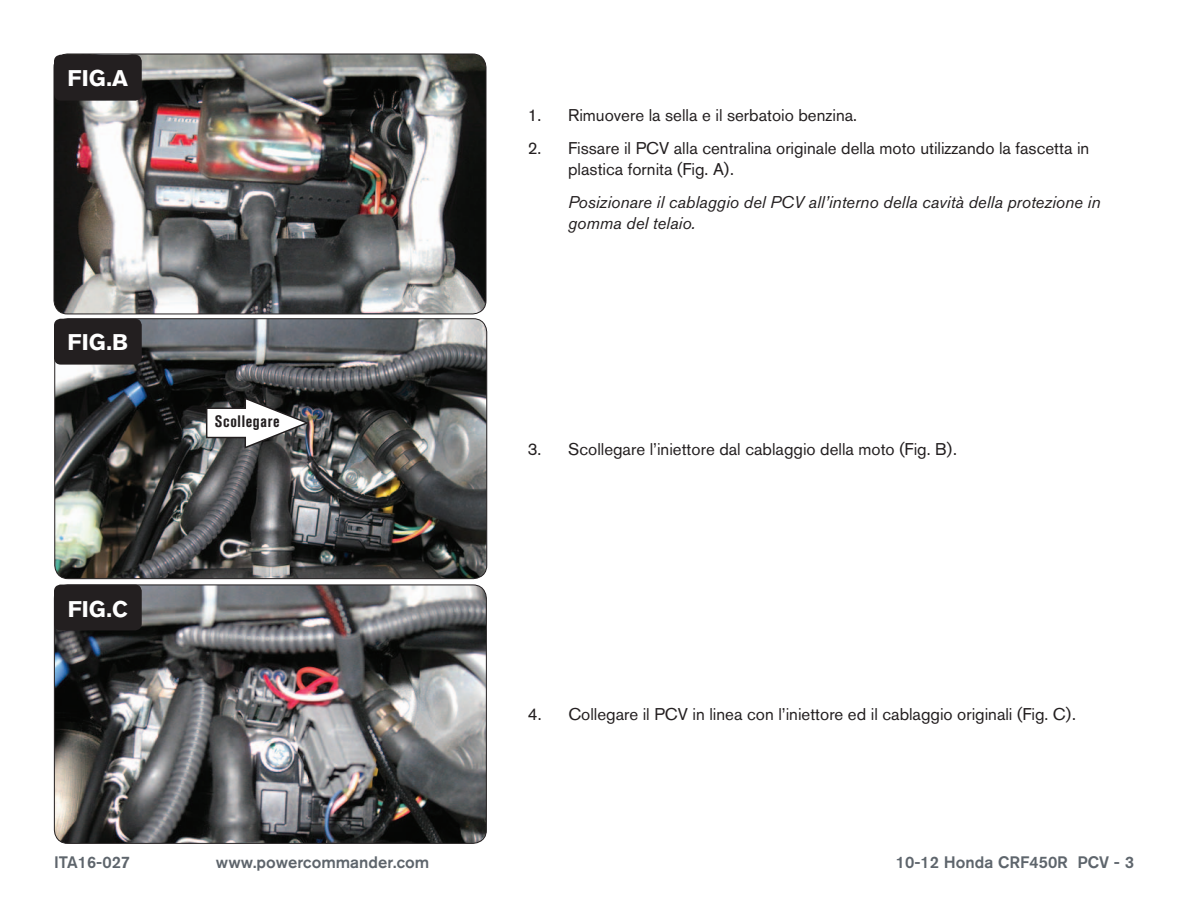
<style>
.page{position:relative;width:1188px;height:918px;background:#fff}
.page>*{position:absolute;margin:0;border:0;box-sizing:border-box;transform-origin:0 0}
.t1{font:700 22.5px "Akzidenz Grotesk BQ";color:#fff}
.Bodycopy{font:16.8px/20.2px "Akzidenz Grotesk BQ";color:#231f20}
.Bodycopy-2{font:italic 16.8px/20.2px "Akzidenz Grotesk BQ";color:#231f20}
.t2{font:500 16.5px "Akzidenz Grotesk BQ";color:#5e656c}
.Callouts{font:700 condensed 16.5px "Akzidenz Grotesk BQ";letter-spacing:.04em;color:#231f20}
</style>
<div class="page">
<img style="left:55px;top:319px;width:432px;height:260px">
<div style="left:54px;top:318px;width:433px;height:261px;border:1px solid #231f20;border-radius:14px"></div>
<img style="left:54px;top:54px;width:432px;height:260px">
<div style="left:54px;top:54px;width:432px;height:260px;border:1px solid #231f20;border-radius:14px"></div>
<img style="left:54px;top:585px;width:432px;height:258px">
<div style="left:54px;top:585px;width:433px;height:259px;border:1px solid #231f20;border-radius:14px"></div>
<div style="left:54px;top:55px;width:88px;height:46px;background:#231f20;border-radius:7px"></div>
<div style="left:54px;top:319px;width:88px;height:46px;background:#231f20;border-radius:7px"></div>
<div style="left:54px;top:585px;width:88px;height:45px;background:#231f20;border-radius:7px"></div>
<svg style="left:205px;top:396px;width:106px;height:54px"></svg>
<p class="t1" style="left:68px;top:65px;width:62px">FIG.A</p>
<p class="t1" style="left:68px;top:329px;width:62px">FIG.B</p>
<p class="t1" style="left:68px;top:596px;width:62px">FIG.C</p>
<p class="Callouts" style="left:215px;top:412px;width:66px">Scollegare</p>
<p class="Bodycopy" style="left:528px;top:105px;width:331px">1. Rimuovere la sella e il serbatoio benzina.</p>
<p class="Bodycopy" style="left:568px;top:138px;width:523px;text-indent:-40px">2. Fissare il PCV alla centralina originale della moto utilizzando la fascetta in plastica fornita (Fig. A).</p>
<p class="Bodycopy-2" style="left:568px;top:192px;width:534px">Posizionare il cablaggio del PCV all’interno della cavità della protezione in gomma del telaio.</p>
<p class="Bodycopy" style="left:528px;top:439px;width:431px">3. Scollegare l’iniettore dal cablaggio della moto (Fig. B).</p>
<p class="Bodycopy" style="left:528px;top:704px;width:550px">4. Collegare il PCV in linea con l’iniettore ed il cablaggio originali (Fig. C).</p>
<p class="t2" style="left:54px;top:852px;width:78px">ITA16-027</p>
<p class="t2" style="left:216px;top:852px;width:215px">www.powercommander.com</p>
<p class="t2" style="left:896px;top:852px;width:240px">10-12 Honda CRF450R PCV - 3</p>
</div>
